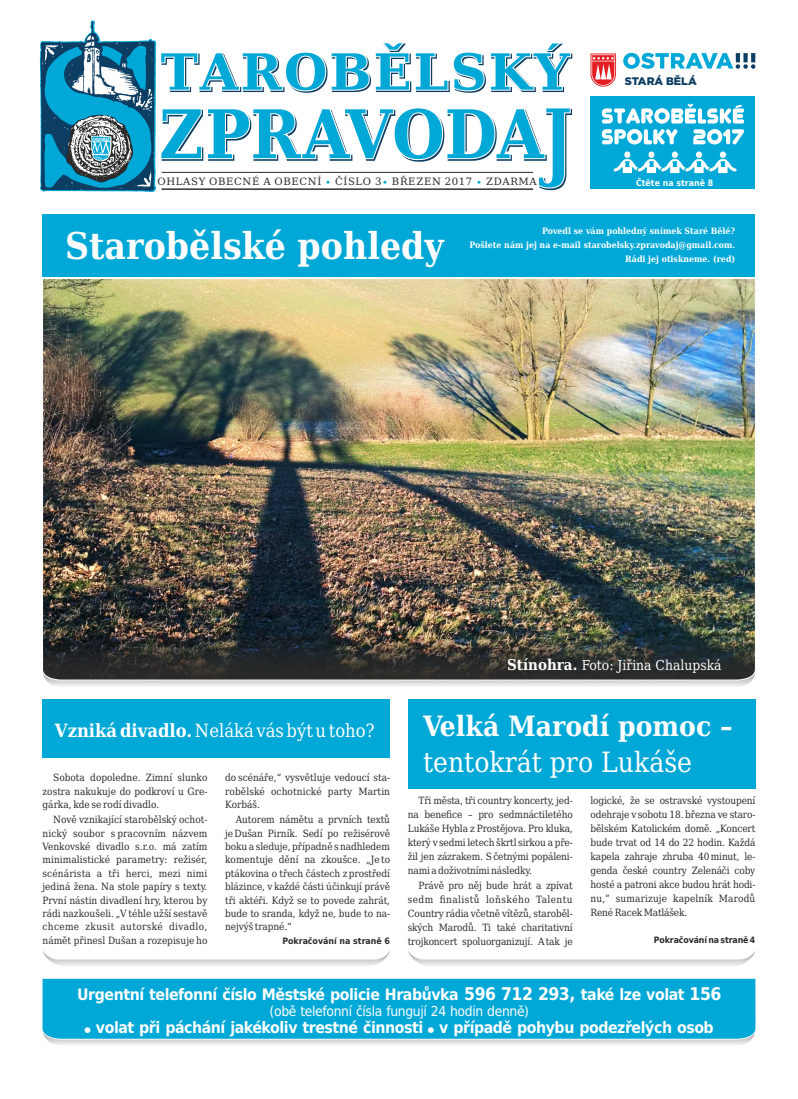
<style>
.page{position:relative;width:798px;height:1099px;background:#fff}
.page>*{position:absolute;margin:0;border:0;box-sizing:border-box;transform-origin:0 0}
.t1{font:700 37px "DejaVu Serif Condensed";color:#fefefe}
.t2{font:28px "DejaVu Serif Condensed";color:#fefefe}
.t3{font:700 28px "DejaVu Serif Condensed";color:#fefefe}
.t4{font:18.25px "DejaVu Serif Condensed";color:#fefefe}
.t5{font:700 15.75px "DejaVu Sans Condensed";letter-spacing:-.03em;color:#fefefe}
.t6{font:13.75px "DejaVu Sans Condensed";letter-spacing:-.025em;color:#fefefe}
.t7{font:13.75px "DejaVu Serif Condensed";color:#fefefe}
.t8{font:900 11px "Gotham";color:#0c3d63}
.t9{font:10.12px "DejaVu Serif";letter-spacing:.065em;color:#2b2a29}
.t10{font:10px/13.4px "DejaVu Serif Condensed";color:#2b2a29;text-align:justify}
.t11{font:700 8.75px/13.6px "DejaVu Serif Condensed";color:#fefefe;text-align:right}
.t12{font:700 8.75px "DejaVu Sans Condensed";letter-spacing:-.01em;color:#2b2a29}
.t13{font:700 8.75px "DejaVu Sans Condensed";color:#fefefe}
.s1{color:#00a8d7}
.s2{font-weight:700}
.s3{font-weight:700;font-size:15px}
.s4{font-size:17.5px}
</style>
<div class="page">
<svg style="left:47px;top:681px;width:704px;height:5px;background:#e0e0e0"></svg>
<img style="left:42px;top:279px;width:714px;height:402px">
<div style="left:42px;top:978px;width:713px;height:53px;background:#00a8d7"></div>
<svg style="left:40px;top:21px;width:532px;height:171px"></svg>
<svg style="left:623px;top:53px;width:132px;height:16px"></svg>
<svg style="left:590px;top:53px;width:25px;height:34px"></svg>
<div style="left:590px;top:96px;width:165px;height:93px;background:#00a8d7"></div>
<svg style="left:601px;top:104px;width:142px;height:40px"></svg>
<div style="left:623px;top:150px;width:8px;height:9px;background:#fefefe;border:1px solid #00a8d7;border-radius:3px"></div>
<div style="left:647px;top:150px;width:8px;height:9px;background:#fefefe;border:1px solid #00a8d7;border-radius:3px"></div>
<svg style="left:670px;top:150px;width:8px;height:9px"></svg>
<svg style="left:694px;top:150px;width:8px;height:9px"></svg>
<svg style="left:718px;top:150px;width:8px;height:9px"></svg>
<svg style="left:613px;top:158px;width:124px;height:16px"></svg>
<hr style="left:162px;top:189px;width:371px;height:1px;background:#2b2a29">
<div style="left:43px;top:214px;width:712px;height:62px;background:#00a8d7"></div>
<div style="left:407px;top:699px;width:348px;height:89px;background:#00a8d7"></div>
<svg style="left:408px;top:950px;width:347px;height:16px"></svg>
<div style="left:43px;top:699px;width:347px;height:58px;background:#00a8d7"></div>
<svg style="left:43px;top:950px;width:347px;height:16px"></svg>
<svg style="left:43px;top:1027px;width:712px;height:18px;background:#51bddc"></svg>
<p class="t9" style="left:157px;top:177px;width:381px">OHLASY OBECNÉ A OBECNÍ <span class="s1">•</span> ČÍSLO 3<span class="s1">•</span> BŘEZEN 2017 <span class="s1">•</span> ZDARMA</p>
<p class="t8" style="left:624px;top:76px;width:73px">STARÁ BĚLÁ</p>
<p class="t13" style="left:635px;top:180px;width:79px">Čtěte na straně 8</p>
<h1 class="t1" style="left:65px;top:231px;width:380px">Starobělské pohledy</h1>
<p class="t11" style="left:469px;top:225px;width:267px">Povedl se vám pohledný snímek Staré Bělé?<br>Pošlete nám jej na e-mail starobelsky.zpravodaj@gmail.com.<br>Rádi jej otiskneme. (red)</p>
<h3 class="t4" style="left:55px;top:723px;width:321px"><span class="s2">Vzniká divadlo.</span> Neláká vás být u toho?</h3>
<p class="t10" style="left:43px;top:772px;width:166px;text-indent:11px">Sobota dopoledne. Zimní slunko zostra nakukuje do podkroví u Gre&shy;gárka, kde se rodí divadlo.</p>
<p class="t10" style="left:42px;top:814px;width:166px;text-indent:11px">Nově vznikající starobělský ochot&shy;nický soubor s pracovním názvem Venkovské divadlo s.r.o. má zatím minimalistické parametry: režisér, scénárista a tři herci, mezi nimi jediná žena. Na stole papíry s texty.<br>První nástin divadlení hry, kterou by rádi nazkoušeli. „V téhle užší sestavě chceme zkusit autorské divadlo, námět přinesl Dušan a rozepisuje ho</p>
<p class="t10" style="left:225px;top:772px;width:166px">do scénáře,“ vysvětluje vedoucí sta&shy;robělské ochotnické party Martin Korbáš.</p>
<p class="t10" style="left:225px;top:814px;width:166px;text-indent:11px">Autorem námětu a prvních textů jeDušan Pirník. Sedí po režisérově boku a sleduje, případně snadhledem komentuje dění na zkoušce. „Je to ptákovina o třech částech zprostředí blázince, vkaždé části účinkují právě tři aktéři. Když se to povede zahrát, bude to sranda, když ne, bude to na&shy;nejvýš trapné.“</p>
<p class="t12" style="left:282px;top:937px;width:109px">Pokračování na straně 6</p>
<h3 class="t7" style="left:507px;top:659px;width:216px"><span class="s3">Stínohra.</span> Foto: Jiřina Chalupská</h3>
<h2 class="t3" style="left:423px;top:714px;width:311px">Velká Marodí pomoc –</h2>
<h2 class="t2" style="left:423px;top:750px;width:270px">tentokrát pro Lukáše</h2>
<p class="t10" style="left:590px;top:794px;width:166px;line-height:14px">logické, že se ostravské vystoupení odehraje v sobotu 18. března ve staro&shy;bělském Katolickém domě. „Koncert bude trvat od 14 do 22 hodin. Každá kapela zahraje zhruba 40minut, le&shy;genda české country Zelenáči coby hosté a patroni akce budou hrát hodi&shy;nu,” sumarizuje kapelník Marodů René Racek Matlášek.</p>
<p class="t12" style="left:653px;top:936px;width:103px">Pokračování na straně 4</p>
<p class="t10" style="left:407px;top:794px;width:166px;line-height:14px;text-indent:11px">Tři města, tři country koncerty, jed&shy;na benefice – pro sedmnáctiletého Lukáše Hybla z Prostějova. Pro kluka, který v sedmi letech škrtl sirkou a pře&shy;žil jen zázrakem. Sčetnými popáleni&shy;nami a doživotními následky.</p>
<p class="t10" style="left:407px;top:879px;width:166px;line-height:14px;text-indent:11px">Právě pro něj bude hrát a zpívat sedm finalistů loňského Talentu Country rádia včetně vítězů, staroběl&shy;ských Marodů. Ti také charitativní trojkoncert spoluorganizují. Atak je</p>
<h3 class="t5" style="left:77px;top:987px;width:645px">Urgentní telefonní číslo Městské policie Hrabůvka <span class="s4">596 712 293,</span> také lze volat <span class="s4">156</span></h3>
<h3 class="t6" style="left:269px;top:1005px;width:261px">(obě telefonní čísla fungují 24 hodin denně)</h3>
<h3 class="t5" style="left:96px;top:1020px;width:619px">volat při páchání jakékoliv trestné činnosti v případě pohybu podezřelých osob</h3>
</div>
